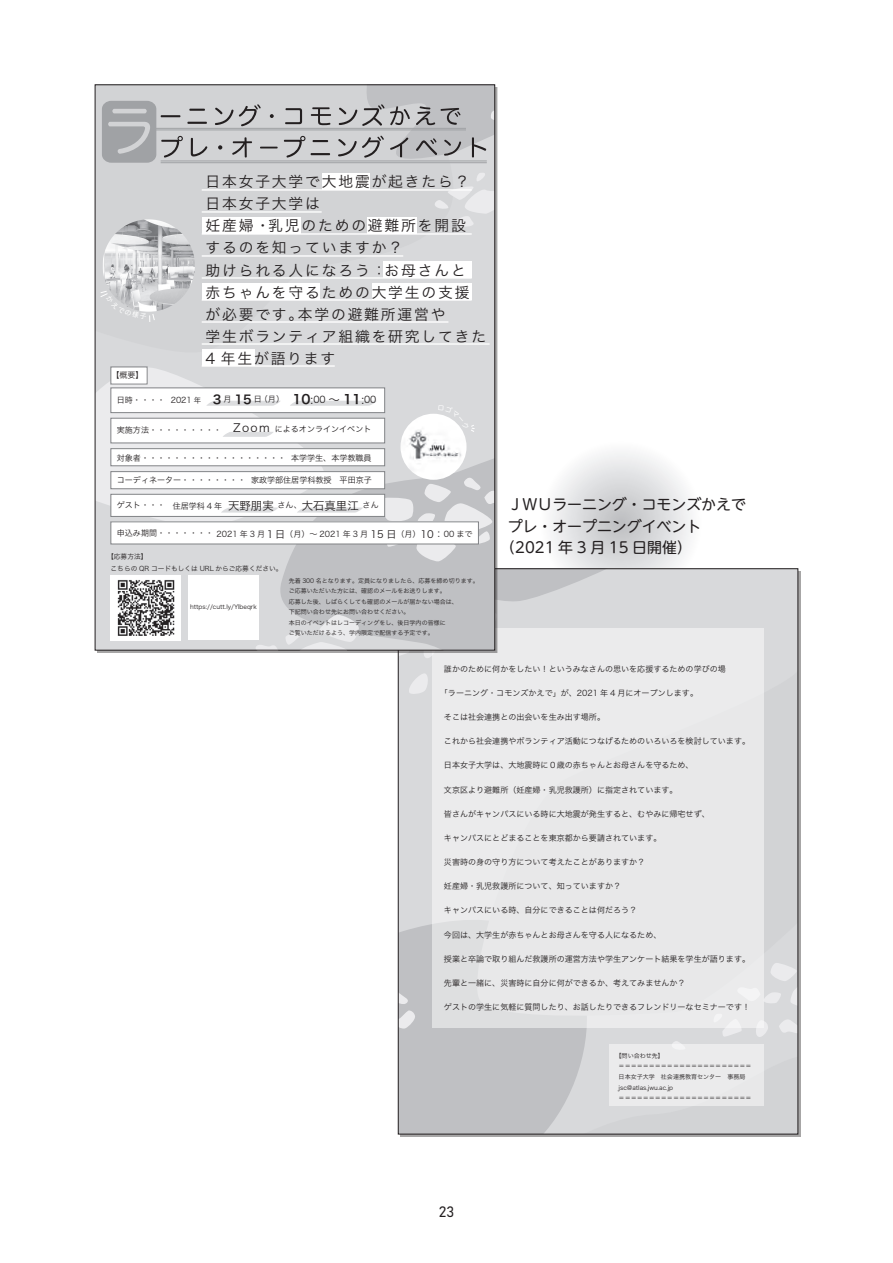
<style>
.page{position:relative;width:893px;height:1263px;background:#fff}
.page>*{position:absolute;margin:0;border:0;box-sizing:border-box;transform-origin:0 0}
.t1{font:14.85px "UD Shin M Go Pro";color:#231f20}
.t2{font:14.85px "Bahnschrift";color:#231f20}
.t3{font:14.7px/22.2px "Hira Kaku Pro W3";letter-spacing:.125em;color:#231f20}
.t4{font:8.1px "Hira Kaku Pro W3";color:#231f20}
.t5{font:6.75px/11.7px "Hira Kaku Pro W3";color:#231f20}
.t6{font:6px/10.5px "Hira Kaku Pro W3";color:#231f20}
.s1{font-size:7.35px}
.s2{font-family:"Hira Kaku Pro W6";font-size:12.15px}
.s3{font-family:"Hira Kaku Pro W6";font-size:12.75px}
.s4{font-size:11.4px}
.s5{font-size:9.45px}
.s6{font-size:10.05px}
</style>
<div class="page">
<svg style="left:540px;top:441px;width:161px;height:161px"></svg>
<div style="left:398px;top:569px;width:400px;height:565px;background:#d8d9db"></div>
<div style="left:400px;top:924px;width:101px;height:208px;background:#bfc0c3"></div>
<svg style="left:400px;top:986px;width:16px;height:44px"></svg>
<svg style="left:409px;top:673px;width:19px;height:21px"></svg>
<svg style="left:400px;top:570px;width:203px;height:88px"></svg>
<svg style="left:501px;top:963px;width:295px;height:169px"></svg>
<div style="left:432px;top:628px;width:332px;height:400px;background:#e8e8e9"></div>
<div style="left:609px;top:1044px;width:155px;height:61px;background:#ebebec"></div>
<div style="left:95px;top:85px;width:400px;height:565px;background:#d8d9db"></div>
<svg style="left:101px;top:100px;width:371px;height:250px"></svg>
<svg style="left:280px;top:561px;width:213px;height:87px;background:#c0c1c4"></svg>
<svg style="left:285px;top:614px;width:75px;height:34px"></svg>
<svg style="left:256px;top:645px;width:21px;height:3px"></svg>
<svg style="left:433px;top:172px;width:60px;height:56px"></svg>
<div style="left:111px;top:575px;width:70px;height:65px;background:#fff"></div>
<img style="left:103px;top:219px;width:92px;height:93px;border-radius:46px">
<div style="left:189px;top:576px;width:70px;height:64px;background:#fff"></div>
<img style="left:117px;top:580px;width:58px;height:56px">
<hr style="left:202px;top:189px;width:270px;height:2px;background:#fff">
<div style="left:322px;top:174px;width:47px;height:16px;background:#fff"></div>
<hr style="left:202px;top:211px;width:120px;height:2px;background:#fff">
<hr style="left:202px;top:233px;width:270px;height:2px;background:#fff">
<div style="left:202px;top:218px;width:98px;height:16px;background:#fff"></div>
<hr style="left:202px;top:255px;width:201px;height:2px;background:#fff">
<div style="left:367px;top:218px;width:50px;height:16px;background:#fff"></div>
<hr style="left:202px;top:277px;width:270px;height:2px;background:#fff">
<div style="left:372px;top:284px;width:100px;height:16px;background:#fff"></div>
<hr style="left:202px;top:299px;width:270px;height:2px;background:#fff">
<div style="left:202px;top:284px;width:118px;height:16px;background:#fff"></div>
<hr style="left:202px;top:321px;width:246px;height:2px;background:#fff">
<div style="left:202px;top:350px;width:53px;height:16px;background:#fff"></div>
<hr style="left:202px;top:343px;width:288px;height:2px;background:#fff">
<div style="left:383px;top:261px;width:89px;height:16px;background:#fff"></div>
<div style="left:102px;top:101px;width:54px;height:62px;background:#a0a2a5;border-radius:9px"></div>
<hr style="left:146px;top:128px;width:320px;height:1px;background:#a0a2a5">
<hr style="left:161px;top:161px;width:326px;height:1px;background:#a0a2a5">
<hr style="left:147px;top:130px;width:319px;height:1px;background:#a0a2a5">
<hr style="left:161px;top:162px;width:326px;height:1px;background:#a0a2a5">
<svg style="left:108px;top:109px;width:42px;height:45px"></svg>
<svg style="left:161px;top:115px;width:19px;height:2px"></svg>
<svg style="left:189px;top:109px;width:16px;height:2px"></svg>
<hr style="left:187px;top:122px;width:20px;height:2px;background:#231f20">
<svg style="left:215px;top:108px;width:18px;height:17px"></svg>
<svg style="left:239px;top:104px;width:22px;height:22px"></svg>
<svg style="left:270px;top:114px;width:4px;height:4px"></svg>
<svg style="left:285px;top:108px;width:17px;height:16px"></svg>
<svg style="left:311px;top:107px;width:20px;height:18px"></svg>
<svg style="left:161px;top:136px;width:22px;height:22px"></svg>
<svg style="left:191px;top:138px;width:16px;height:18px"></svg>
<svg style="left:218px;top:145px;width:4px;height:5px"></svg>
<svg style="left:232px;top:137px;width:20px;height:21px"></svg>
<svg style="left:260px;top:147px;width:18px;height:1px"></svg>
<svg style="left:284px;top:136px;width:21px;height:22px"></svg>
<svg style="left:313px;top:140px;width:15px;height:2px"></svg>
<svg style="left:311px;top:153px;width:19px;height:2px"></svg>
<svg style="left:338px;top:87px;width:155px;height:78px"></svg>
<svg style="left:101px;top:290px;width:54px;height:32px"></svg>
<svg style="left:95px;top:362px;width:400px;height:199px"></svg>
<h2 class="t3" style="left:206px;top:169px;width:282px">日本女子大学で大地震が起きたら？　日本女子大学は<br>妊産婦・乳児のための避難所を開設<br>するのを知っていますか？<br>助けられる人になろう：お母さんと<br>赤ちゃんを守るための大学生の支援が必要です。本学の避難所運営や<br>学生ボランティア組織を研究してきた<br>4 年生が語ります</h2>
<p class="t4" style="left:111px;top:368px;width:34px">【概要】</p>
<p class="t4" style="left:117px;top:393px;width:50px">日時・・・・</p>
<p class="t4" style="left:171px;top:393px;width:32px">2021 <span class="s1">年</span></p>
<p class="t4" style="left:213px;top:392px;width:165px"><span class="s2">3</span> 月 <span class="s2">15</span> 日（月） <span class="s3">10</span><span class="s4">:</span><span class="s5">00</span> <span class="s4">～</span> <span class="s3">11</span><span class="s4">:</span><span class="s5">00</span></p>
<p class="t4" style="left:117px;top:423px;width:154px">実施方法・・・・・・・・・ <span class="s4">Zoom</span></p>
<p class="t4" style="left:117px;top:451px;width:256px">対象者・・・・・・・・・・・・・・・・・・ 本学学生、本学教職員</p>
<p class="t4" style="left:117px;top:473px;width:256px">コーディネーター・・・・・・・・ 家政学部住居学科教授　平田京子</p>
<p class="t4" style="left:117px;top:498px;width:263px">ゲスト・・・ 住居学科 4 年 <span class="s4">天野朋実</span> さん、<span class="s4">大石真里江</span> さん</p>
<p class="t4" style="left:275px;top:422px;width:98px">によるオンラインイベント</p>
<p class="t4" style="left:117px;top:527px;width:357px">申込み期間・・・・・・・ 2021 年 3 月<span class="s6">１日</span>（月）～ 2021 年 3 月 <span class="s6">15 日</span>（月）<span class="s6">10：</span>00 まで</p>
<p class="t5" style="left:111px;top:550px;width:174px;text-indent:-3px">【応募方法】<br>こちらの QR コードもしくは URL からご応募ください。</p>
<p class="t6" style="left:190px;top:601px;width:68px">https://cutt.ly/Ylbeqrk</p>
<p class="t6" style="left:289px;top:575px;width:192px">先着 300 名となります。定員になりましたら、応募を締め切ります。ご応募いただいた方には、確認のメールをお送りします。<br>応募した後、しばらくしても確認のメールが届かない場合は、<br>下記問い合わせ先にお問い合わせください。<br>本日のイベントはレコーディングをし、後日学内の皆様に<br>ご覧いただけるよう、学内限定で配信する予定です。</p>
<h1 class="t1" style="left:508px;top:493px;width:240px">ＪＷＵラーニング・コモンズかえで</h1>
<h1 class="t1" style="left:508px;top:514px;width:195px">プレ・オープニングイベント</h1>
<h1 class="t1" style="left:500px;top:535px;width:193px">（2021 年 3 月 15 日開催）</h1>
<p class="t4" style="left:444px;top:661px;width:283px">誰かのために何かをしたい！というみなさんの思いを応援するための学びの場</p>
<p class="t4" style="left:440px;top:686px;width:260px">「ラーニング・コモンズかえで」が、2021 年 4 月にオープンします。</p>
<p class="t4" style="left:444px;top:710px;width:163px">そこは社会連携との出会いを生み出す場所。</p>
<p class="t4" style="left:444px;top:734px;width:308px">これから社会連携やボランティア活動につなげるためのいろいろを検討しています。</p>
<p class="t4" style="left:444px;top:758px;width:251px">日本女子大学は、大地震時に０歳の赤ちゃんとお母さんを守るため、</p>
<p class="t4" style="left:444px;top:782px;width:235px">文京区より避難所（妊産婦・乳児救護所）に指定されています。</p>
<p class="t4" style="left:444px;top:806px;width:267px">皆さんがキャンパスにいる時に大地震が発生すると、むやみに帰宅せず、</p>
<p class="t4" style="left:444px;top:831px;width:219px">キャンパスにとどまることを東京都から要請されています。</p>
<p class="t4" style="left:444px;top:855px;width:203px">災害時の身の守り方について考えたことがありますか？</p>
<p class="t4" style="left:444px;top:879px;width:179px">妊産婦・乳児救護所について、知っていますか？</p>
<p class="t4" style="left:444px;top:903px;width:195px">キャンパスにいる時、自分にできることは何だろう？</p>
<p class="t4" style="left:444px;top:927px;width:219px">今回は、大学生が赤ちゃんとお母さんを守る人になるため、</p>
<p class="t4" style="left:444px;top:951px;width:308px">授業と卒論で取り組んだ救護所の運営方法や学生アンケート結果を学生が語ります。</p>
<p class="t4" style="left:444px;top:976px;width:243px">先輩と一緒に、災害時に自分に何ができるか、考えてみませんか？</p>
<p class="t4" style="left:444px;top:1000px;width:308px">ゲストの学生に気軽に質問したり、お話したりできるフレンドリーなセミナーです！</p>
<h1 class="t2" style="left:439px;top:1202px;width:17px">23</h1>
<p class="t6" style="left:619px;top:1050px;width:134px;text-indent:-3px">【問い合わせ先】<br>＝＝＝＝＝＝＝＝＝＝＝＝＝＝＝＝＝＝＝＝＝＝日本女子大学　社会連携教育センター　事務局jsc@atlas.jwu.ac.jp<br>＝＝＝＝＝＝＝＝＝＝＝＝＝＝＝＝＝＝＝＝＝＝</p>
</div>
